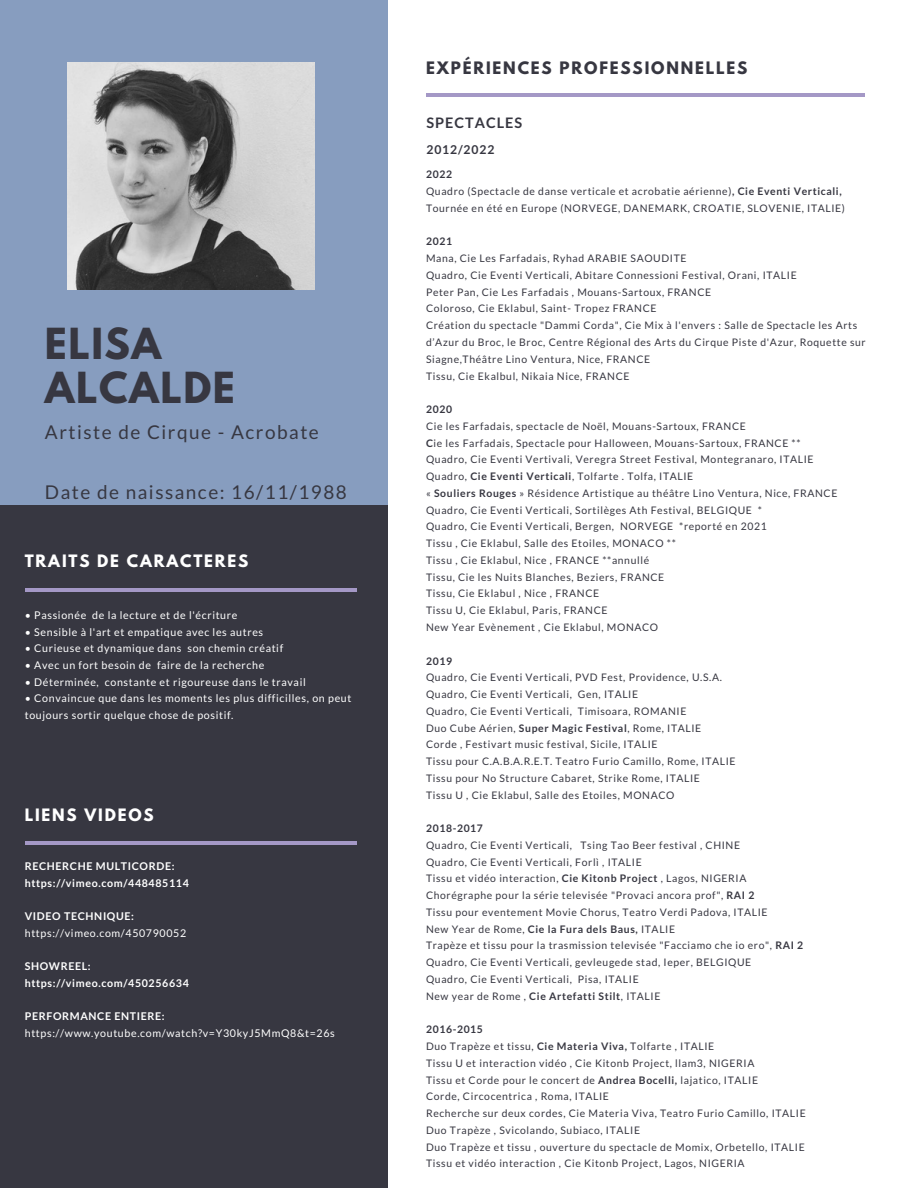
<style>
.page{position:relative;width:918px;height:1188px;background:#fff}
.page>*{position:absolute;margin:0;border:0;box-sizing:border-box;transform-origin:0 0}
.t1{font:700 37.95px "League Spartan";letter-spacing:.04em;color:#373741}
.t2{font:18.9px "Lato";letter-spacing:.08em;color:#373741}
.t3{font:700 15.15px "League Spartan";letter-spacing:.12em;color:#fff}
.t4{font:700 15.15px "League Spartan";letter-spacing:.12em;color:#373741}
.t5{font:700 14.4px "Lato";letter-spacing:.07em;color:#373741}
.t6{font:700 12.15px "Lato";letter-spacing:.07em;color:#373741}
.t7{font:10.65px/16.6px "Lato";letter-spacing:.06em;color:#fff}
.t8{font:700 10.65px "Lato";letter-spacing:.06em;color:#fff}
.t9{font:10.35px/16.8px "Lato";letter-spacing:.06em;color:#373741}
.t10{font:700 10.35px "Lato";letter-spacing:.06em;color:#373741}
.s1{font-weight:700}
</style>
<div class="page">
<div style="left:0;top:0;width:388px;height:532px;background:#879dbf"></div>
<div style="left:0;top:506px;width:388px;height:682px;background:#373741"></div>
<img style="left:68px;top:62px;width:246px;height:227px">
<hr style="left:25px;top:588px;width:332px;height:3px;background:#a498c6">
<hr style="left:25px;top:842px;width:332px;height:3px;background:#a498c6">
<hr style="left:426px;top:93px;width:439px;height:4px;background:#a498c6">
<p class="t1" style="left:45px;top:325px;width:118px">ELISA</p>
<p class="t1" style="left:45px;top:369px;width:191px">ALCALDE</p>
<p class="t2" style="left:45px;top:421px;width:275px">Artiste de Cirque - Acrobate</p>
<p class="t2" style="left:45px;top:481px;width:304px">Date de naissance: 16/11/1988</p>
<p class="t3" style="left:25px;top:554px;width:225px">TRAITS DE CARACTERES</p>
<p class="t7" style="left:25px;top:607px;width:214px">• Passionée de la lecture et de l'écriture</p>
<p class="t7" style="left:25px;top:623px;width:240px">• Sensible à l'art et empatique avec les autres</p>
<p class="t7" style="left:25px;top:640px;width:260px">• Curieuse et dynamique dans son chemin créatif</p>
<p class="t7" style="left:25px;top:657px;width:241px">• Avec un fort besoin de faire de la recherche</p>
<p class="t7" style="left:25px;top:673px;width:282px">• Déterminée, constante et rigoureuse dans le travail</p>
<p class="t7" style="left:25px;top:690px;width:328px">• Convaincue que dans les moments les plus difficilles, on peut toujours sortir quelque chose de positif.</p>
<p class="t3" style="left:25px;top:808px;width:130px">LIENS VIDEOS</p>
<p class="t8" style="left:25px;top:860px;width:151px">RECHERCHE MULTICORDE:</p>
<p class="t8" style="left:25px;top:877px;width:166px">https://vimeo.com/448485114</p>
<p class="t8" style="left:25px;top:910px;width:111px">VIDEO TECHNIQUE:</p>
<p class="t7" style="left:25px;top:925px;width:163px">https://vimeo.com/450790052</p>
<p class="t8" style="left:25px;top:960px;width:68px">SHOWREEL:</p>
<p class="t8" style="left:25px;top:976px;width:166px">https://vimeo.com/450256634</p>
<p class="t8" style="left:25px;top:1010px;width:141px">PERFORMANCE ENTIERE:</p>
<p class="t7" style="left:25px;top:1024px;width:312px">https://www.youtube.com/watch?v=Y30kyJ5MmQ8&amp;t=26s</p>
<p class="t4" style="left:426px;top:61px;width:323px">EXPÉRIENCES PROFESSIONNELLES</p>
<p class="t5" style="left:426px;top:114px;width:97px">SPECTACLES</p>
<p class="t6" style="left:426px;top:142px;width:69px">2012/2022</p>
<p class="t10" style="left:426px;top:168px;width:27px">2022</p>
<p class="t9" style="left:426px;top:183px;width:421px">Quadro (Spectacle de danse verticale et acrobatie aérienne)<span class="s1">, Cie Eventi Verticali,<br></span>Tournée en été en Europe (NORVEGE, DANEMARK, CROATIE, SLOVENIE, ITALIE)</p>
<p class="t10" style="left:426px;top:235px;width:27px">2021</p>
<p class="t9" style="left:426px;top:250px;width:262px">Mana, Cie Les Farfadais, Ryhad ARABIE SAOUDITE</p>
<p class="t9" style="left:426px;top:267px;width:372px">Quadro, Cie Eventi Verticali, Abitare Connessioni Festival, Orani, ITALIE</p>
<p class="t9" style="left:426px;top:283px;width:287px">Peter Pan, Cie Les Farfadais , Mouans-Sartoux, FRANCE</p>
<p class="t9" style="left:426px;top:300px;width:232px">Coloroso, Cie Eklabul, Saint- Tropez FRANCE</p>
<p class="t9" style="left:426px;top:317px;width:441px">Création du spectacle "Dammi Corda", Cie Mix à l'envers : Salle de Spectacle les Arts d’Azur du Broc, le Broc, Centre Régional des Arts du Cirque Piste d'Azur, Roquette sur<br>Siagne,Théâtre Lino Ventura, Nice, FRANCE</p>
<p class="t9" style="left:426px;top:367px;width:205px">Tissu, Cie Ekalbul, Nikaia Nice, FRANCE</p>
<p class="t10" style="left:426px;top:403px;width:27px">2020</p>
<p class="t9" style="left:426px;top:417px;width:321px">Cie les Farfadais, spectacle de Noël, Mouans-Sartoux, FRANCE</p>
<p class="t9" style="left:426px;top:434px;width:376px"><span class="s1">C</span>ie les Farfadais, Spectacle pour Halloween, Mouans-Sartoux, FRANCE **</p>
<p class="t9" style="left:426px;top:451px;width:389px">Quadro, Cie Eventi Vertivali, Veregra Street Festival, Montegranaro, ITALIE</p>
<p class="t9" style="left:426px;top:468px;width:269px">Quadro, <span class="s1">Cie Eventi Verticali</span>, Tolfarte . Tolfa, ITALIE</p>
<p class="t9" style="left:426px;top:484px;width:413px">« <span class="s1">Souliers Rouges</span> » Résidence Artistique au théâtre Lino Ventura, Nice, FRANCE</p>
<p class="t9" style="left:426px;top:501px;width:337px">Quadro, Cie Eventi Verticali, Sortilèges Ath Festival, BELGIQUE *</p>
<p class="t9" style="left:426px;top:518px;width:342px">Quadro, Cie Eventi Verticali, Bergen, NORVEGE *reporté en 2021</p>
<p class="t9" style="left:426px;top:535px;width:251px">Tissu , Cie Eklabul, Salle des Etoiles, MONACO **</p>
<p class="t9" style="left:426px;top:552px;width:225px">Tissu , Cie Eklabul, Nice , FRANCE **annullé</p>
<p class="t9" style="left:426px;top:568px;width:240px">Tissu, Cie les Nuits Blanches, Beziers, FRANCE</p>
<p class="t9" style="left:426px;top:585px;width:175px">Tissu, Cie Eklabul , Nice , FRANCE</p>
<p class="t9" style="left:426px;top:602px;width:183px">Tissu U, Cie Eklabul, Paris, FRANCE</p>
<p class="t9" style="left:426px;top:619px;width:234px">New Year Evènement , Cie Eklabul, MONACO</p>
<p class="t10" style="left:426px;top:654px;width:27px">2019</p>
<p class="t9" style="left:426px;top:669px;width:297px">Quadro, Cie Eventi Verticali, PVD Fest, Providence, U.S.A.</p>
<p class="t9" style="left:426px;top:686px;width:214px">Quadro, Cie Eventi Verticali, Gen, ITALIE</p>
<p class="t9" style="left:426px;top:702px;width:262px">Quadro, Cie Eventi Verticali, Timisoara, ROMANIE</p>
<p class="t9" style="left:426px;top:719px;width:277px">Duo Cube Aérien, <span class="s1">Super Magic Festival</span>, Rome, ITALIE</p>
<p class="t9" style="left:426px;top:736px;width:233px">Corde , Festivart music festival, Sicile, ITALIE</p>
<p class="t9" style="left:426px;top:753px;width:311px">Tissu pour C.A.B.A.R.E.T. Teatro Furio Camillo, Rome, ITALIE</p>
<p class="t9" style="left:426px;top:769px;width:275px">Tissu pour No Structure Cabaret, Strike Rome, ITALIE</p>
<p class="t9" style="left:426px;top:786px;width:250px">Tissu U , Cie Eklabul, Salle des Etoiles, MONACO</p>
<p class="t10" style="left:426px;top:822px;width:58px">2018-2017</p>
<p class="t9" style="left:426px;top:837px;width:316px">Quadro, Cie Eventi Verticali, Tsing Tao Beer festival , CHINE</p>
<p class="t9" style="left:426px;top:853px;width:217px">Quadro, Cie Eventi Verticali, Forlì , ITALIE</p>
<p class="t9" style="left:426px;top:870px;width:322px">Tissu et vidéo interaction, <span class="s1">Cie Kitonb Project</span> , Lagos, NIGERIA</p>
<p class="t9" style="left:426px;top:887px;width:330px">Chorégraphe pour la série televisée "Provaci ancora prof", <span class="s1">RAI 2</span></p>
<p class="t9" style="left:426px;top:904px;width:343px">Tissu pour eventement Movie Chorus, Teatro Verdi Padova, ITALIE</p>
<p class="t9" style="left:426px;top:920px;width:251px">New Year de Rome, <span class="s1">Cie la Fura dels Baus,</span> ITALIE</p>
<p class="t9" style="left:426px;top:937px;width:379px">Trapèze et tissu pour la trasmission televisée "Facciamo che io ero", <span class="s1">RAI 2</span></p>
<p class="t9" style="left:426px;top:954px;width:327px">Quadro, Cie Eventi Verticali, gevleugede stad, Ieper, BELGIQUE</p>
<p class="t9" style="left:426px;top:971px;width:214px">Quadro, Cie Eventi Verticali, Pisa, ITALIE</p>
<p class="t9" style="left:426px;top:987px;width:236px">New year de Rome , <span class="s1">Cie Artefatti Stilt</span>, ITALIE</p>
<p class="t10" style="left:426px;top:1023px;width:58px">2016-2015</p>
<p class="t9" style="left:426px;top:1038px;width:290px">Duo Trapèze et tissu, <span class="s1">Cie Materia Viva,</span> Tolfarte , ITALIE</p>
<p class="t9" style="left:426px;top:1054px;width:330px">Tissu U et interaction vidéo , Cie Kitonb Project, llam3, NIGERIA</p>
<p class="t9" style="left:426px;top:1071px;width:333px">Tissu et Corde pour le concert de <span class="s1">Andrea Bocelli,</span> lajatico, ITALIE</p>
<p class="t9" style="left:426px;top:1088px;width:184px">Corde, Circocentrica , Roma, ITALIE</p>
<p class="t9" style="left:426px;top:1105px;width:381px">Recherche sur deux cordes, Cie Materia Viva, Teatro Furio Camillo, ITALIE</p>
<p class="t9" style="left:426px;top:1121px;width:215px">Duo Trapèze , Svicolando, Subiaco, ITALIE</p>
<p class="t9" style="left:426px;top:1138px;width:380px">Duo Trapèze et tissu , ouverture du spectacle de Momix, Orbetello, ITALIE</p>
<p class="t9" style="left:426px;top:1155px;width:320px">Tissu et vidéo interaction , Cie Kitonb Project, Lagos, NIGERIA</p>
</div>
